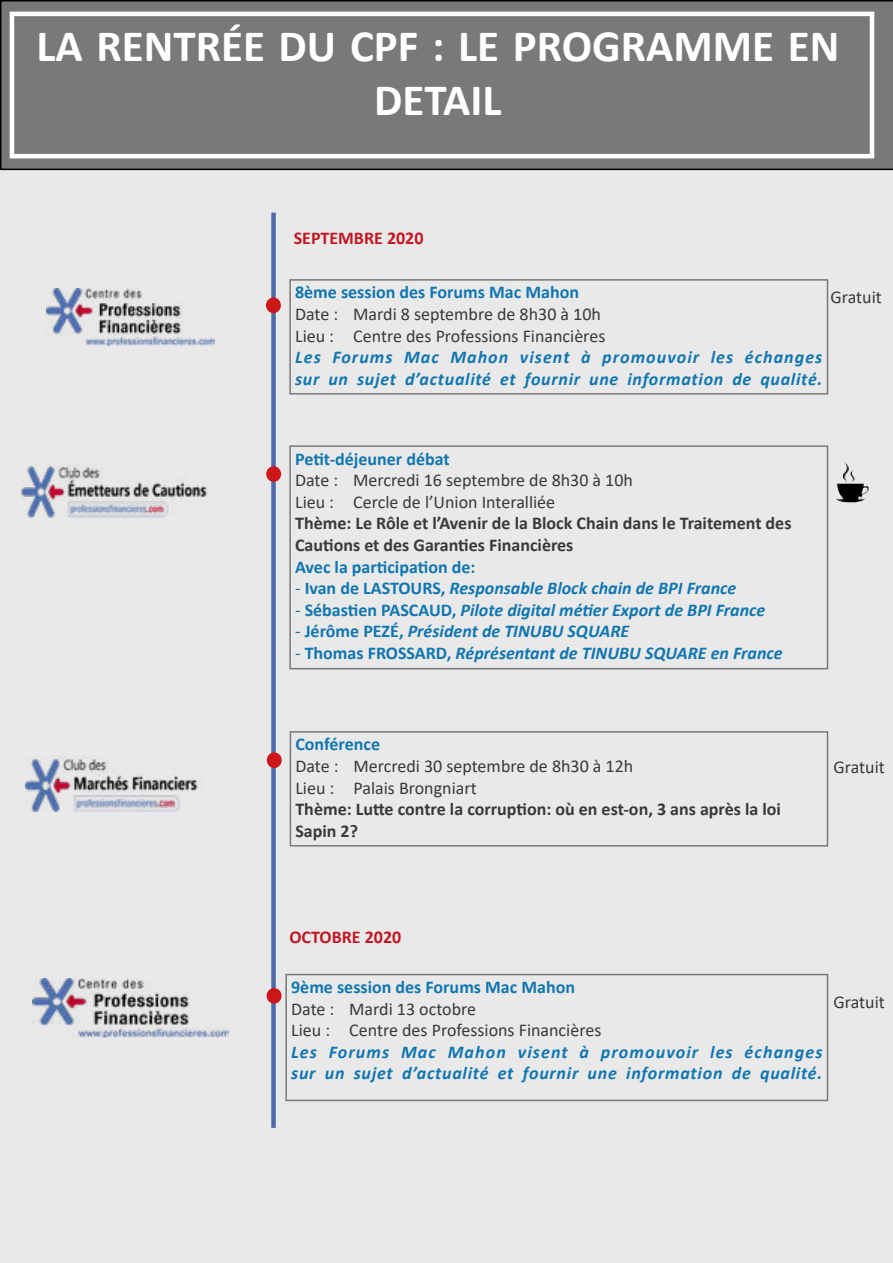
<style>
.page{position:relative;width:893px;height:1263px;background:#e9e9e9}
.page>*{position:absolute;margin:0;border:0;box-sizing:border-box;transform-origin:0 0}
.t1{font:700 45px/54px "Calibri";color:#fff;text-align:center}
.t2{font:18px/21.6px "Calibri";color:#3a3938}
.t3{font:italic 700 18px/21.6px "Calibri";letter-spacing:.04em;color:#1076b0}
.t4{font:italic 700 18px "Calibri";color:#1076b0}
.t5{font:700 18px/21.6px "Calibri";color:#3a3938}
.t6{font:700 18px "Calibri";color:#1076b0}
.t7{font:700 18px "Calibri";color:#c11723}
.s1{font-weight:400;font-style:normal}
.s2{font-style:normal}
</style>
<div class="page">
<div style="left:0;top:0;width:893px;height:170px;background:#797979"></div>
<div style="left:10px;top:12px;width:864px;height:146px;border:4px solid #fff"></div>
<div style="left:289px;top:279px;width:539px;height:116px;border:2px solid #797979"></div>
<img style="left:46px;top:289px;width:169px;height:56px">
<div style="left:271px;top:213px;width:5px;height:915px;background:#4e69ac"></div>
<div style="left:267px;top:298px;width:13px;height:14px;background:#cd1719;border-radius:50%"></div>
<div style="left:266px;top:297px;width:15px;height:16px;border:2px solid #cd1719;border-radius:50%"></div>
<div style="left:289px;top:445px;width:539px;height:224px;border:2px solid #797979"></div>
<div style="left:267px;top:467px;width:13px;height:14px;background:#cd1719;border-radius:50%"></div>
<div style="left:266px;top:466px;width:15px;height:16px;border:2px solid #cd1719;border-radius:50%"></div>
<img style="left:836px;top:462px;width:33px;height:40px">
<div style="left:290px;top:731px;width:538px;height:115px;border:2px solid #797979"></div>
<div style="left:268px;top:753px;width:13px;height:14px;background:#cd1719;border-radius:50%"></div>
<div style="left:267px;top:752px;width:15px;height:16px;border:2px solid #cd1719;border-radius:50%"></div>
<img style="left:21px;top:465px;width:186px;height:52px">
<img style="left:26px;top:757px;width:176px;height:54px">
<div style="left:285px;top:974px;width:543px;height:127px;border:2px solid #797979"></div>
<img style="left:33px;top:979px;width:195px;height:58px">
<div style="left:267px;top:989px;width:14px;height:14px;background:#cd1719;border-radius:50%"></div>
<div style="left:267px;top:988px;width:15px;height:16px;border:2px solid #cd1719;border-radius:50%"></div>
<h1 class="t1" style="left:37px;top:19px;width:804px">LA RENTRÉE DU CPF : LE PROGRAMME EN<br>DETAIL</h1>
<p class="t7" style="left:294px;top:225px;width:131px">SEPTEMBRE 2020</p>
<p class="t6" style="left:295px;top:280px;width:285px">8ème session des Forums Mac Mahon</p>
<p class="t2" style="left:295px;top:303px;width:312px">Date : Mardi 8 septembre de 8h30 à 10h<br>Lieu : Centre des Professions Financières</p>
<p class="t3" style="left:295px;top:346px;width:529px">Les Forums Mac Mahon visent à promouvoir les échanges sur un sujet d’actualité et fournir une information de qualité.</p>
<p class="t2" style="left:830px;top:286px;width:53px">Gratuit</p>
<p class="t6" style="left:295px;top:446px;width:156px">Petit-déjeuner débat</p>
<p class="t2" style="left:295px;top:469px;width:339px">Date : Mercredi 16 septembre de 8h30 à 10h<br>Lieu : Cercle de l’Union Interalliée</p>
<p class="t5" style="left:295px;top:512px;width:498px">Thème: Le Rôle et l’Avenir de la Block Chain dans le Traitement des<br>Cautions et des Garanties Financières</p>
<p class="t6" style="left:295px;top:554px;width:182px">Avec la participation de:</p>
<p class="t4" style="left:295px;top:575px;width:443px"><span class="s1">-</span> <span class="s2">Ivan de LASTOURS,</span> Responsable Block chain de BPI France</p>
<p class="t4" style="left:295px;top:597px;width:472px"><span class="s1">-</span> <span class="s2">Sébastien PASCAUD,</span> Pilote digital métier Export de BPI France</p>
<p class="t4" style="left:295px;top:619px;width:336px"><span class="s1">-</span> <span class="s2">Jérôme PEZÉ,</span> Président de TINUBU SQUARE</p>
<p class="t4" style="left:295px;top:640px;width:489px"><span class="s1">-</span> <span class="s2">Thomas FROSSARD,</span> Réprésentant de TINUBU SQUARE en France</p>
<p class="t6" style="left:295px;top:732px;width:86px">Conférence</p>
<p class="t2" style="left:295px;top:755px;width:339px">Date : Mercredi 30 septembre de 8h30 à 12h<br>Lieu : Palais Brongniart</p>
<p class="t5" style="left:295px;top:798px;width:487px">Thème: Lutte contre la corruption: où en est-on, 3 ans après la loi<br>Sapin 2?</p>
<p class="t2" style="left:833px;top:756px;width:53px">Gratuit</p>
<p class="t7" style="left:289px;top:924px;width:113px">OCTOBRE 2020</p>
<p class="t6" style="left:291px;top:974px;width:285px">9ème session des Forums Mac Mahon</p>
<p class="t2" style="left:291px;top:997px;width:312px">Date : Mardi 13 octobre<br>Lieu : Centre des Professions Financières</p>
<p class="t3" style="left:291px;top:1040px;width:533px">Les Forums Mac Mahon visent à promouvoir les échanges sur un sujet d’actualité et fournir une information de qualité.</p>
<p class="t2" style="left:833px;top:991px;width:53px">Gratuit</p>
</div>
